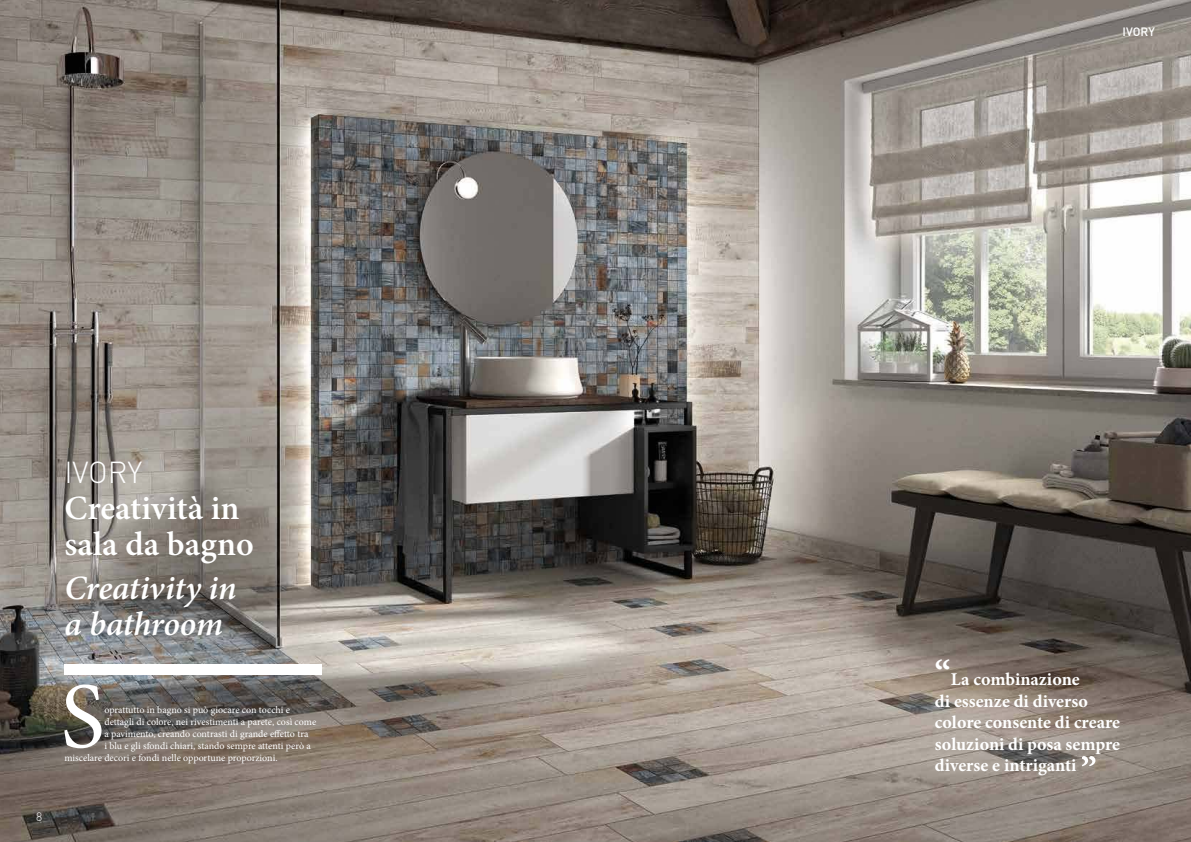
<style>
.page{position:relative;width:1191px;height:842px;background:#fff}
.page>*{position:absolute;margin:0;border:0;box-sizing:border-box;transform-origin:0 0}
.t1{font:600 34px/36px "Minion Pro";color:#fff}
.t2{font:italic 600 34px/36px "Minion Pro";letter-spacing:-.01em;color:#fff}
.t3{font:300 30px "DIN";color:#fff}
.t4{font:700 18px/21.6px "Minion Pro";color:#fff}
.t5{font:500 12px "DIN";color:#fff}
.t6{font:300 12px "DIN";color:#fff}
.t7{font:10px "Minion Pro";color:#fff}
.s1{font-size:36px}
</style>
<div class="page">
<img style="left:0;top:0;width:1191px;height:842px">
<div style="left:64px;top:664px;width:258px;height:10px;background:#fff"></div>
<svg style="left:1081px;top:756px;width:14px;height:10px"></svg>
<svg style="left:64px;top:684px;width:38px;height:64px"></svg>
<h2 class="t3" style="left:64px;top:455px;width:80px">IVORY</h2>
<h1 class="t1" style="left:64px;top:493px;width:191px">Creatività in sala da bagno</h1>
<h1 class="t2" style="left:64px;top:573px;width:174px">Creativity in a bathroom</h1>
<p class="t6" style="left:36px;top:810px;width:8px">8</p>
<p class="t7" style="left:104px;top:705px;width:187px">oprattutto in bagno si può giocare con tocchi e</p>
<p class="t7" style="left:104px;top:717px;width:213px">dettagli di colore, nei rivestimenti a parete, così come</p>
<p class="t7" style="left:104px;top:729px;width:206px">a pavimento, creando contrasti di grande effetto tra</p>
<p class="t7" style="left:104px;top:741px;width:208px">i blu e gli sfondi chiari, stando sempre attenti però a</p>
<p class="t7" style="left:64px;top:753px;width:215px">miscelare decori e fondi nelle opportune proporzioni.</p>
<p class="t5" style="left:1122px;top:24px;width:34px">IVORY</p>
<h3 class="t4" style="left:935px;top:670px;width:187px"><span class="s1">“</span>La combinazione<br>di essenze di diverso colore consente di creare soluzioni di posa sempre diverse e intriganti</h3>
</div>
